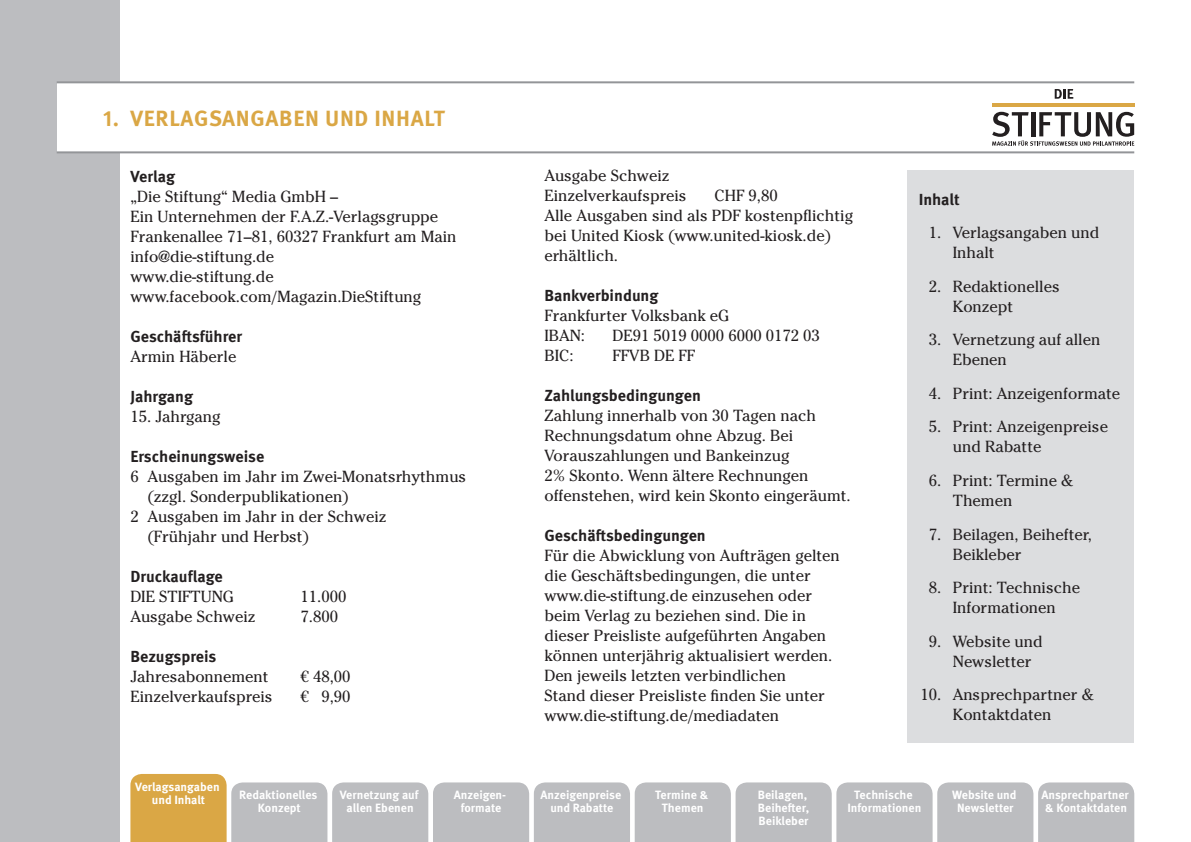
<style>
.page{position:relative;width:1191px;height:842px;background:#fff}
.page>*{position:absolute;margin:0;border:0;box-sizing:border-box;transform-origin:0 0}
.t1{font:700 22px "Meta OT";letter-spacing:.03em;color:#daa745}
.t2{font:16px/20px "Cheltenham Std";color:#231f20}
.t3{font:700 16px "Meta OT";color:#231f20}
.t4{font:700 12px/13px "Meta OT";color:#fff;text-align:center}
</style>
<div class="page">
<div style="left:0;top:0;width:119px;height:842px;background:#bcbdc0"></div>
<div style="left:57px;top:83px;width:73px;height:68px;background:#fff"></div>
<hr style="left:57px;top:81px;width:1077px;height:2px;background:#939598">
<hr style="left:57px;top:151px;width:1077px;height:2px;background:#939598">
<svg style="left:1054px;top:89px;width:19px;height:10px"></svg>
<svg style="left:992px;top:112px;width:142px;height:34px"></svg>
<hr style="left:992px;top:104px;width:142px;height:3px;background:#daa745">
<svg style="left:130px;top:774px;width:1004px;height:68px;background:#c9c5be"></svg>
<div style="left:907px;top:170px;width:227px;height:573px;background:#dcdddf"></div>
<h1 class="t1" style="left:103px;top:104px;width:343px">1. VERLAGSANGABEN UND INHALT</h1>
<p class="t3" style="left:130px;top:166px;width:46px">Verlag</p>
<p class="t2" style="left:130px;top:187px;width:328px">„Die Stiftung“ Media GmbH –<br>Ein Unternehmen der F.A.Z.-Verlagsgruppe Frankenallee 71–81, 60327 Frankfurt am Main info@die-stiftung.de<br>www.die-stiftung.de www.facebook.com/Magazin.DieStiftung</p>
<p class="t3" style="left:130px;top:326px;width:113px">Geschäftsführer</p>
<p class="t2" style="left:130px;top:347px;width:107px">Armin Häberle</p>
<p class="t3" style="left:130px;top:386px;width:64px">Jahrgang</p>
<p class="t2" style="left:130px;top:407px;width:92px">15. Jahrgang</p>
<p class="t3" style="left:130px;top:446px;width:135px">Erscheinungsweise</p>
<p class="t2" style="left:130px;top:467px;width:337px">6 Ausgaben im Jahr im Zwei-Monatsrhythmus</p>
<p class="t2" style="left:147px;top:487px;width:203px">(zzgl. Sonderpublikationen)</p>
<p class="t2" style="left:130px;top:507px;width:258px">2 Ausgaben im Jahr in der Schweiz</p>
<p class="t2" style="left:147px;top:527px;width:163px">(Frühjahr und Herbst)</p>
<p class="t3" style="left:130px;top:566px;width:94px">Druckauflage</p>
<p class="t2" style="left:130px;top:587px;width:105px">DIE STIFTUNG</p>
<p class="t2" style="left:300px;top:587px;width:47px">11.000</p>
<p class="t2" style="left:130px;top:607px;width:127px">Ausgabe Schweiz</p>
<p class="t2" style="left:300px;top:607px;width:39px">7.800</p>
<p class="t3" style="left:130px;top:646px;width:87px">Bezugspreis</p>
<p class="t2" style="left:130px;top:667px;width:140px">Jahresabonnement</p>
<p class="t2" style="left:300px;top:667px;width:51px">€ 48,00</p>
<p class="t2" style="left:130px;top:687px;width:144px">Einzelverkaufspreis</p>
<p class="t2" style="left:300px;top:687px;width:51px">€ 9,90</p>
<p class="t2" style="left:544px;top:166px;width:144px">Ausgabe Schweiz<br>Einzelverkaufspreis</p>
<p class="t2" style="left:544px;top:186px;width:310px;text-indent:170px">CHF 9,80<br>Alle Ausgaben sind als PDF kostenpflichtig bei United Kiosk (www.united-kiosk.de) erhältlich.</p>
<p class="t3" style="left:544px;top:286px;width:115px">Bankverbindung</p>
<p class="t2" style="left:544px;top:306px;width:186px">Frankfurter Volksbank eG<br>IBAN:</p>
<p class="t2" style="left:612px;top:326px;width:209px">DE91 5019 0000 6000 0172 03</p>
<p class="t2" style="left:544px;top:346px;width:31px">BIC:</p>
<p class="t2" style="left:612px;top:346px;width:84px">FFVB DE FF</p>
<p class="t3" style="left:544px;top:386px;width:158px">Zahlungsbedingungen</p>
<p class="t2" style="left:544px;top:406px;width:308px">Zahlung innerhalb von 30 Tagen nach Rechnungsdatum ohne Abzug. Bei Vorauszahlungen und Bankeinzug<br>2% Skonto. Wenn ältere Rechnungen offenstehen, wird kein Skonto eingeräumt.</p>
<p class="t3" style="left:544px;top:526px;width:163px">Geschäftsbedingungen</p>
<p class="t2" style="left:544px;top:546px;width:297px">Für die Abwicklung von Aufträgen gelten die Geschäftsbedingungen, die unter www.die-stiftung.de einzusehen oder beim Verlag zu beziehen sind. Die in dieser Preisliste aufgeführten Angaben können unterjährig aktualisiert werden.<br>Den jeweils letzten verbindlichen<br>Stand dieser Preisliste finden Sie unter www.die-stiftung.de/mediadaten</p>
<p class="t3" style="left:918px;top:189px;width:42px">Inhalt</p>
<p class="t2" style="left:952px;top:223px;width:148px;text-indent:-24px">1. Verlagsangaben und<br>Inhalt</p>
<p class="t2" style="left:952px;top:276px;width:108px;text-indent:-24px">2. Redaktionelles<br>Konzept</p>
<p class="t2" style="left:952px;top:330px;width:149px;text-indent:-24px">3. Vernetzung auf allen<br>Ebenen</p>
<p class="t2" style="left:929px;top:383px;width:193px">4. Print: Anzeigenformate</p>
<p class="t2" style="left:952px;top:417px;width:157px;text-indent:-24px">5. Print: Anzeigenpreise und Rabatte</p>
<p class="t2" style="left:952px;top:470px;width:121px;text-indent:-24px">6. Print: Termine &amp;<br>Themen</p>
<p class="t2" style="left:952px;top:524px;width:141px;text-indent:-24px">7. Beilagen, Beihefter,<br>Beikleber</p>
<p class="t2" style="left:929px;top:578px;width:153px;text-align:center">8. Print: Technische<br>Informationen</p>
<p class="t2" style="left:952px;top:631px;width:91px;text-indent:-24px">9. Website und<br>Newsletter</p>
<p class="t2" style="left:952px;top:685px;width:142px;text-indent:-32px">10. Ansprechpartner &amp;<br>Kontaktdaten</p>
<p class="t4" style="left:135px;top:780px;width:86px">Verlagsangaben und Inhalt</p>
<p class="t4" style="left:239px;top:789px;width:80px">Redaktionelles<br>Konzept</p>
<p class="t4" style="left:454px;top:789px;width:54px">Anzeigen&shy;formate</p>
<p class="t4" style="left:340px;top:789px;width:80px">Vernetzung auf allen Ebenen</p>
<p class="t4" style="left:540px;top:789px;width:82px">Anzeigenpreise und Rabatte</p>
<p class="t4" style="left:655px;top:789px;width:55px">Termine &amp;<br>Themen</p>
<p class="t4" style="left:757px;top:789px;width:53px;text-align:left">Beilagen,<br>Beihefter,<br>Beikleber</p>
<p class="t4" style="left:847px;top:789px;width:76px">Technische<br>Informationen</p>
<p class="t4" style="left:1041px;top:789px;width:89px">Ansprechpartner &amp; Kontaktdaten</p>
<p class="t4" style="left:952px;top:789px;width:66px">Website und<br>Newsletter</p>
</div>
